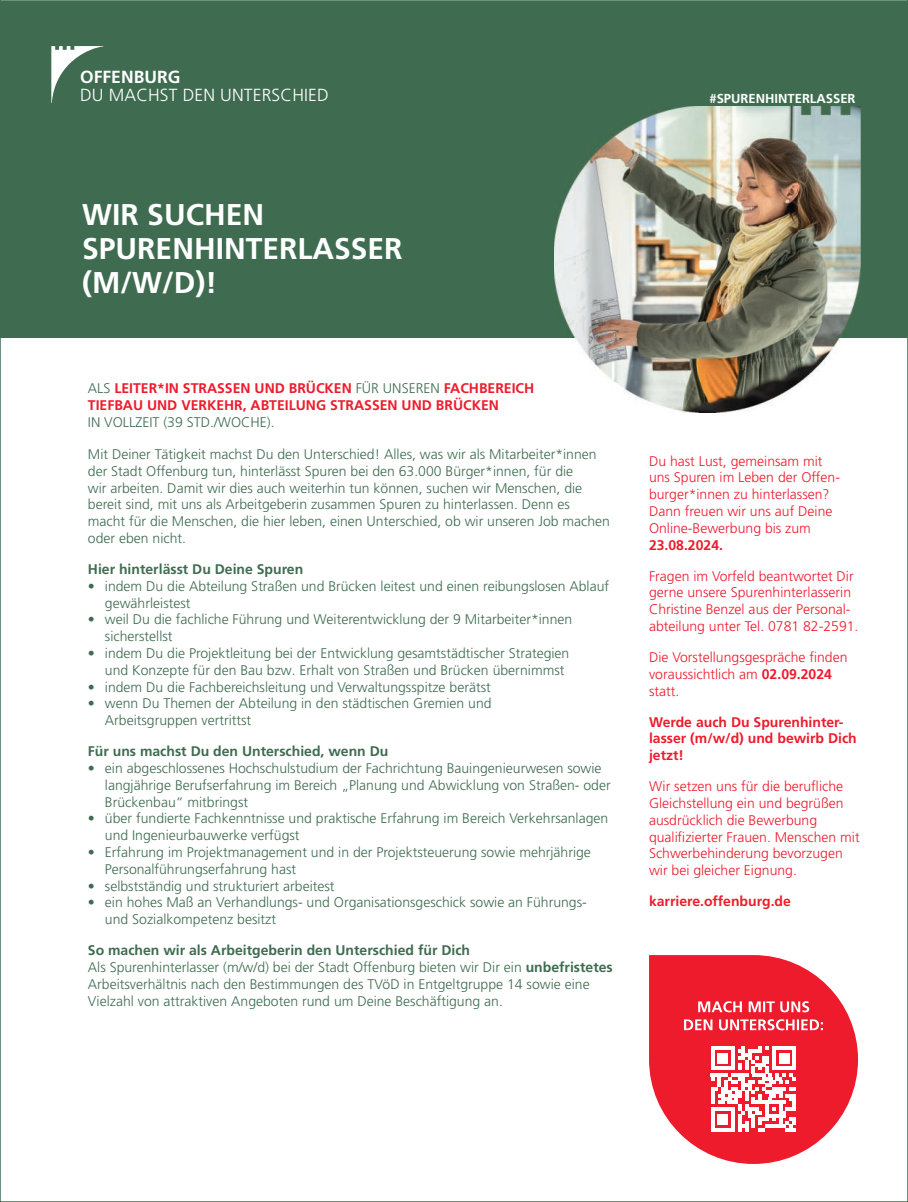
<style>
.page{position:relative;width:908px;height:1202px;background:#fff}
.page>*{position:absolute;margin:0;border:0;box-sizing:border-box;transform-origin:0 0}
.t1{font:700 30px/34px "Frutiger LT Pro";color:#fff}
.t2{font:300 17.6px "Frutiger LT Pro";letter-spacing:.01em;color:#fff}
.t3{font:700 17.6px "Frutiger LT Pro";color:#fff}
.t4{font:300 14px/16.8px "Frutiger LT Pro";color:#3f6c50}
.t5{font:300 14px/16.8px "Frutiger LT Pro";color:#ee1b2d}
.t6{font:700 14px/16.8px "Frutiger LT Pro";color:#ee1b2d}
.t7{font:700 14px "Frutiger LT Pro";color:#3f6c50}
.t8{font:700 13px "Frutiger LT Pro";color:#fff}
.s1{font-weight:300;color:#3f6c50}
.s2{font-weight:700}
</style>
<div class="page">
<div style="left:0;top:1px;width:907px;height:336px;background:#3f6c50"></div>
<svg style="left:51px;top:46px;width:52px;height:57px"></svg>
<img style="left:554px;top:106px;width:306px;height:307px">
<svg style="left:649px;top:955px;width:208px;height:209px"></svg>
<hr style="left:710px;top:1128px;width:24px;height:3px;background:#fff">
<div style="left:717px;top:1114px;width:10px;height:10px;background:#fff"></div>
<p class="t3" style="left:80px;top:66px;width:102px">OFFENBURG</p>
<p class="t2" style="left:80px;top:85px;width:250px">DU MACHST DEN UNTERSCHIED</p>
<p class="t8" style="left:709px;top:90px;width:147px">#SPURENHINTERLASSER</p>
<h1 class="t1" style="left:82px;top:197px;width:322px">WIR SUCHEN<br>SPURENHINTERLASSER (M/W/D)!</h1>
<p class="t6" style="left:88px;top:380px;width:448px"><span class="s1">ALS</span> LEITER*IN STRASSEN UND BRÜCKEN <span class="s1">FÜR UNSEREN</span> FACHBEREICH<br>TIEFBAU UND VERKEHR, ABTEILUNG STRASSEN UND BRÜCKEN</p>
<p class="t4" style="left:88px;top:414px;width:188px">IN VOLLZEIT (39 STD./WOCHE).</p>
<p class="t4" style="left:88px;top:446px;width:523px">Mit Deiner Tätigkeit machst Du den Unterschied! Alles, was wir als Mitarbeiter*innen der Stadt Offenburg tun, hinterlässt Spuren bei den 63.000 Bürger*innen, für die<br>wir arbeiten. Damit wir dies auch weiterhin tun können, suchen wir Menschen, die bereit sind, mit uns als Arbeitgeberin zusammen Spuren zu hinterlassen. Denn es macht für die Menschen, die hier leben, einen Unterschied, ob wir unseren Job machen oder eben nicht.</p>
<p class="t7" style="left:88px;top:561px;width:217px">Hier hinterlässt Du Deine Spuren</p>
<p class="t4" style="left:105px;top:578px;width:505px;text-indent:-17px">• indem Du die Abteilung Straßen und Brücken leitest und einen reibungslosen Ablauf gewährleistest</p>
<p class="t4" style="left:105px;top:611px;width:469px;text-indent:-17px">• weil Du die fachliche Führung und Weiterentwicklung der 9 Mitarbeiter*innen sicherstellst</p>
<p class="t4" style="left:105px;top:645px;width:466px;text-indent:-17px">• indem Du die Projektleitung bei der Entwicklung gesamtstädtischer Strategien und Konzepte für den Bau bzw. Erhalt von Straßen und Brücken übernimmst</p>
<p class="t4" style="left:88px;top:678px;width:404px">• indem Du die Fachbereichsleitung und Verwaltungsspitze berätst</p>
<p class="t4" style="left:105px;top:695px;width:388px;text-indent:-17px">• wenn Du Themen der Abteilung in den städtischen Gremien und<br>Arbeitsgruppen vertrittst</p>
<p class="t7" style="left:88px;top:743px;width:302px">Für uns machst Du den Unterschied, wenn Du</p>
<p class="t4" style="left:105px;top:760px;width:507px;text-indent:-17px">• ein abgeschlossenes Hochschulstudium der Fachrichtung Bauingenieurwesen sowie langjährige Berufserfahrung im Bereich „Planung und Abwicklung von Straßen- oder<br>Brückenbau“ mitbringst</p>
<p class="t4" style="left:105px;top:810px;width:505px;text-indent:-17px">• über fundierte Fachkenntnisse und praktische Erfahrung im Bereich Verkehrsanlagen und Ingenieurbauwerke verfügst</p>
<p class="t4" style="left:105px;top:844px;width:487px;text-indent:-17px">• Erfahrung im Projektmanagement und in der Projektsteuerung sowie mehrjährige<br>Personalführungserfahrung hast</p>
<p class="t4" style="left:88px;top:877px;width:248px">• selbstständig und strukturiert arbeitest</p>
<p class="t4" style="left:105px;top:894px;width:483px;text-indent:-17px">• ein hohes Maß an Verhandlungs- und Organisationsgeschick sowie an Führungs&shy;und Sozialkompetenz besitzt</p>
<p class="t4" style="left:88px;top:942px;width:526px"><span class="s2">So machen wir als Arbeitgeberin den Unterschied für Dich<br></span>Als Spurenhinterlasser (m/w/d) bei der Stadt Offenburg bieten wir Dir ein <span class="s2">unbefristetes </span>Arbeitsverhältnis nach den Bestimmungen des TVöD in Entgeltgruppe 14 sowie eine Vielzahl von attraktiven Angeboten rund um Deine Beschäftigung an.</p>
<p class="t5" style="left:649px;top:452px;width:192px">Du hast Lust, gemeinsam mit uns Spuren im Leben der Offen&shy;burger*innen zu hinterlassen?<br>Dann freuen wir uns auf Deine<br>Online-Bewerbung bis zum</p>
<p class="t6" style="left:649px;top:536px;width:75px">23.08.2024.</p>
<p class="t5" style="left:649px;top:567px;width:211px">Fragen im Vorfeld beantwortet Dir gerne unsere Spurenhinterlasserin Christine Benzel aus der Personal&shy;abteilung unter Tel. 0781 82-2591.</p>
<p class="t5" style="left:649px;top:649px;width:200px">Die Vorstellungsgespräche finden voraussichtlich am <span class="s2">02.09.2024 </span>statt.</p>
<p class="t6" style="left:649px;top:713px;width:209px">Werde auch Du Spurenhinter&shy;lasser (m/w/d) und bewirb Dich jetzt!</p>
<p class="t5" style="left:649px;top:778px;width:212px">Wir setzen uns für die berufliche<br>Gleichstellung ein und begrüßen ausdrücklich die Bewerbung qualifizierter Frauen. Menschen mit<br>Schwerbehinderung bevorzugen wir bei gleicher Eignung.</p>
<p class="t6" style="left:649px;top:893px;width:143px">karriere.offenburg.de</p>
</div>
